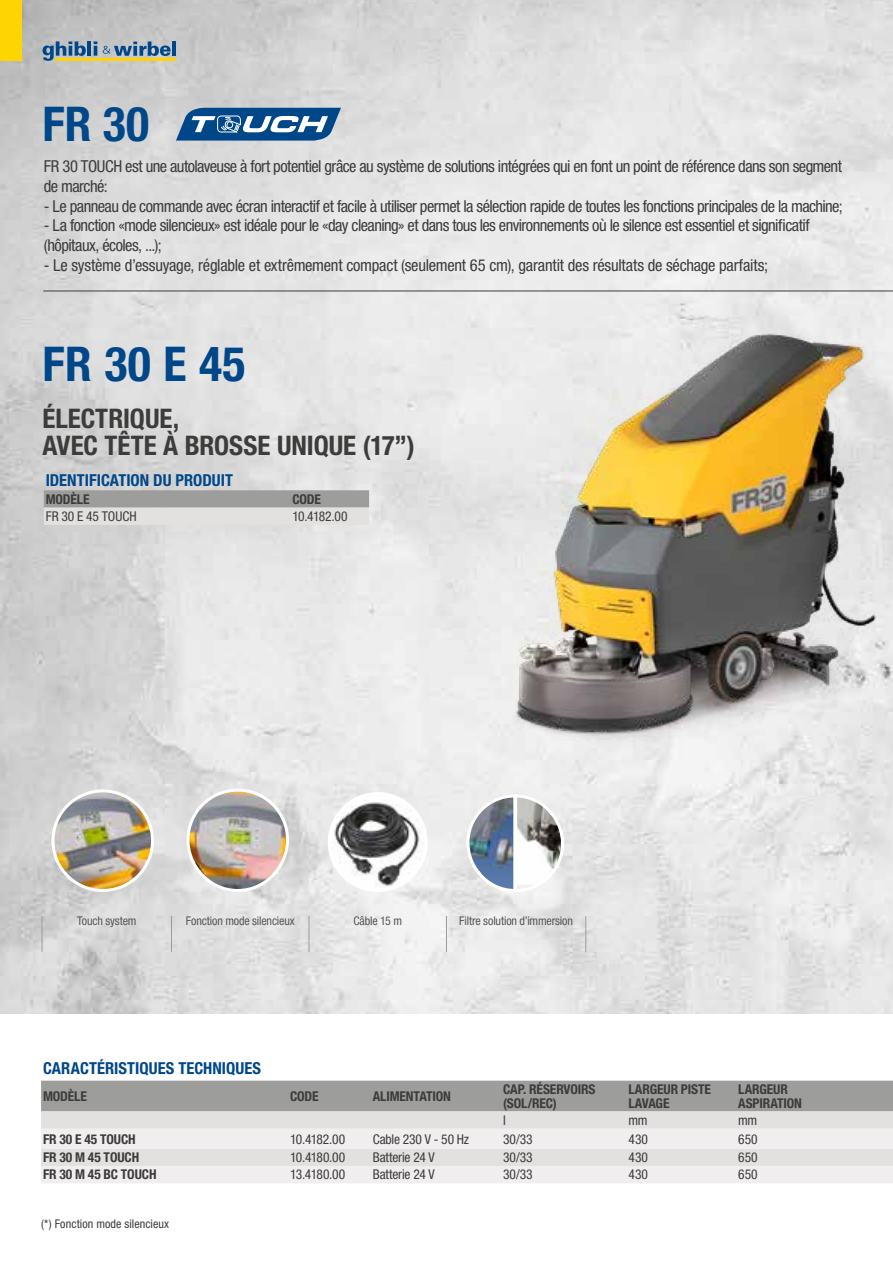
<style>
.page{position:relative;width:893px;height:1263px;background:#fff}
.page>*{position:absolute;margin:0;border:0;box-sizing:border-box;transform-origin:0 0}
.t1{font:700 condensed 48px "Helvetica Neue LT Std";letter-spacing:.01em;color:#00478a}
._3-Testo{font:700 condensed 27px "Helvetica Neue LT Std";color:#3c3c3b}
._3-Testo-2{font:condensed 16.5px/19.8px "Helvetica Neue LT Std";letter-spacing:-.03em;color:#3c3c3b}
.Tab-Titolo{font:700 condensed 16.5px "Helvetica Neue LT Std";letter-spacing:.005em;color:#00478a}
._3-titoloTabella{font:700 condensed 16.5px "Helvetica Neue LT Std";color:#00478a}
.Tab-testi{font:condensed 13.5px "Helvetica Neue LT Std";color:#3c3c3b}
.Tab-Sottotito{font:700 condensed 13.5px/13.5px "Helvetica Neue LT Std";letter-spacing:-.01em;color:#3c3c3b}
.Tab-testi_-_B{font:700 condensed 13.5px "Helvetica Neue LT Std";letter-spacing:-.005em;color:#3c3c3b}
._5-Testo_tabella-al{font:condensed 12px "Helvetica Neue LT Std";letter-spacing:-.01em;color:#575756}
._3-Testo-3{font:condensed 12px "Helvetica Neue LT Std";letter-spacing:.01em;color:#3c3c3b}
</style>
<div class="page">
<img style="left:0;top:0;width:893px;height:1014px">
<div style="left:0;top:0;width:21px;height:61px;background:#ffd500"></div>
<svg style="left:43px;top:41px;width:133px;height:20px;background:#889b95"></svg>
<hr style="left:43px;top:291px;width:850px;height:1px;background:#3c3c3b">
<svg style="left:176px;top:108px;width:165px;height:33px;background:#4678a8"></svg>
<img style="left:419px;top:300px;width:474px;height:501px">
<img style="left:53px;top:791px;width:100px;height:99px;border-radius:50px">
<div style="left:51px;top:789px;width:103px;height:103px;border:3px solid #fff;border-radius:50%"></div>
<img style="left:185px;top:787px;width:106px;height:106px">
<svg style="left:326px;top:790px;width:103px;height:103px"></svg>
<svg style="left:465px;top:793px;width:100px;height:100px"></svg>
<hr style="left:42px;top:916px;width:1px;height:36px;background:#9d9d9c">
<hr style="left:171px;top:916px;width:1px;height:36px;background:#9d9d9c">
<hr style="left:309px;top:916px;width:1px;height:36px;background:#9d9d9c">
<hr style="left:446px;top:916px;width:1px;height:36px;background:#9d9d9c">
<hr style="left:585px;top:916px;width:1px;height:36px;background:#9d9d9c">
<svg style="left:44px;top:490px;width:325px;height:35px;background:#c0bfbe"></svg>
<div style="left:41px;top:1081px;width:852px;height:30px;background:#9d9d9c"></div>
<div style="left:41px;top:1111px;width:852px;height:18px;background:#e3e0e0"></div>
<svg style="left:41px;top:1129px;width:852px;height:54px;background:#ebe9e9"></svg>
<p class="t1" style="left:43px;top:94px;width:108px">FR 30</p>
<p class="_3-Testo-2" style="left:44px;top:156px;width:800px">FR 30 TOUCH est une autolaveuse à fort potentiel grâce au système de solutions intégrées qui en font un point de référence dans son segment de marché:</p>
<p class="_3-Testo-2" style="left:44px;top:196px;width:800px">- Le panneau de commande avec écran interactif et facile à utiliser permet la sélection rapide de toutes les fonctions principales de la machine;</p>
<p class="_3-Testo-2" style="left:44px;top:216px;width:767px">- La fonction «mode silencieux» est idéale pour le «day cleaning» et dans tous les environnements où le silence est essentiel et significatif (hôpitaux, écoles, ...);</p>
<p class="_3-Testo-2" style="left:44px;top:255px;width:726px">- Le système d’essuyage, réglable et extrêmement compact (seulement 65 cm), garantit des résultats de séchage parfaits;</p>
<p class="t1" style="left:43px;top:334px;width:205px">FR 30 E 45</p>
<p class="_3-Testo" style="left:43px;top:401px;width:138px">ÉLECTRIQUE,</p>
<p class="_3-Testo" style="left:43px;top:428px;width:374px">AVEC TÊTE À BROSSE UNIQUE (17”)</p>
<p class="_3-titoloTabella" style="left:46px;top:471px;width:189px">IDENTIFICATION DU PRODUIT</p>
<p class="Tab-Sottotito" style="left:46px;top:492px;width:45px">MODÈLE</p>
<p class="Tab-Sottotito" style="left:292px;top:492px;width:30px">CODE</p>
<p class="Tab-testi" style="left:46px;top:508px;width:92px">FR 30 E 45 TOUCH</p>
<p class="Tab-testi" style="left:292px;top:508px;width:57px">10.4182.00</p>
<p class="_5-Testo_tabella-al" style="left:77px;top:913px;width:61px">Touch system</p>
<p class="_5-Testo_tabella-al" style="left:186px;top:913px;width:110px">Fonction mode silencieux</p>
<p class="_5-Testo_tabella-al" style="left:353px;top:913px;width:50px">Câble 15 m</p>
<p class="_5-Testo_tabella-al" style="left:459px;top:913px;width:115px">Filtre solution d’immersion</p>
<p class="Tab-Titolo" style="left:43px;top:1058px;width:220px">CARACTÉRISTIQUES TECHNIQUES</p>
<p class="Tab-Sottotito" style="left:43px;top:1089px;width:45px">MODÈLE</p>
<p class="Tab-Sottotito" style="left:290px;top:1089px;width:30px">CODE</p>
<p class="Tab-Sottotito" style="left:373px;top:1089px;width:80px">ALIMENTATION</p>
<p class="Tab-Sottotito" style="left:503px;top:1082px;width:94px">CAP. RÉSERVOIRS (SOL/REC)</p>
<p class="Tab-Sottotito" style="left:628px;top:1082px;width:84px">LARGEUR PISTE<br>LAVAGE</p>
<p class="Tab-Sottotito" style="left:738px;top:1082px;width:51px">LARGEUR</p>
<p class="Tab-Sottotito" style="left:738px;top:1096px;width:65px">ASPIRATION</p>
<p class="Tab-testi" style="left:503px;top:1112px;width:4px">l</p>
<p class="Tab-testi" style="left:628px;top:1112px;width:21px">mm</p>
<p class="Tab-testi" style="left:738px;top:1112px;width:21px">mm</p>
<p class="Tab-testi_-_B" style="left:43px;top:1130px;width:94px">FR 30 E 45 TOUCH</p>
<p class="Tab-testi" style="left:290px;top:1131px;width:57px">10.4182.00</p>
<p class="Tab-testi" style="left:373px;top:1131px;width:98px">Cable 230 V - 50 Hz</p>
<p class="Tab-testi" style="left:503px;top:1131px;width:31px">30/33</p>
<p class="Tab-testi" style="left:628px;top:1131px;width:21px">430</p>
<p class="Tab-testi" style="left:738px;top:1131px;width:21px">650</p>
<p class="Tab-testi_-_B" style="left:43px;top:1149px;width:98px">FR 30 M 45 TOUCH</p>
<p class="Tab-testi" style="left:290px;top:1149px;width:57px">10.4180.00</p>
<p class="Tab-testi" style="left:373px;top:1149px;width:64px">Batterie 24 V</p>
<p class="Tab-testi" style="left:503px;top:1149px;width:31px">30/33</p>
<p class="Tab-testi" style="left:628px;top:1149px;width:21px">430</p>
<p class="Tab-testi" style="left:738px;top:1149px;width:21px">650</p>
<p class="Tab-testi_-_B" style="left:43px;top:1166px;width:115px">FR 30 M 45 BC TOUCH</p>
<p class="Tab-testi" style="left:290px;top:1167px;width:57px">13.4180.00</p>
<p class="Tab-testi" style="left:373px;top:1167px;width:64px">Batterie 24 V</p>
<p class="Tab-testi" style="left:503px;top:1167px;width:31px">30/33</p>
<p class="Tab-testi" style="left:628px;top:1167px;width:21px">430</p>
<p class="Tab-testi" style="left:738px;top:1167px;width:21px">650</p>
<p class="_3-Testo-3" style="left:41px;top:1216px;width:130px">(*) Fonction mode silencieux</p>
</div>
